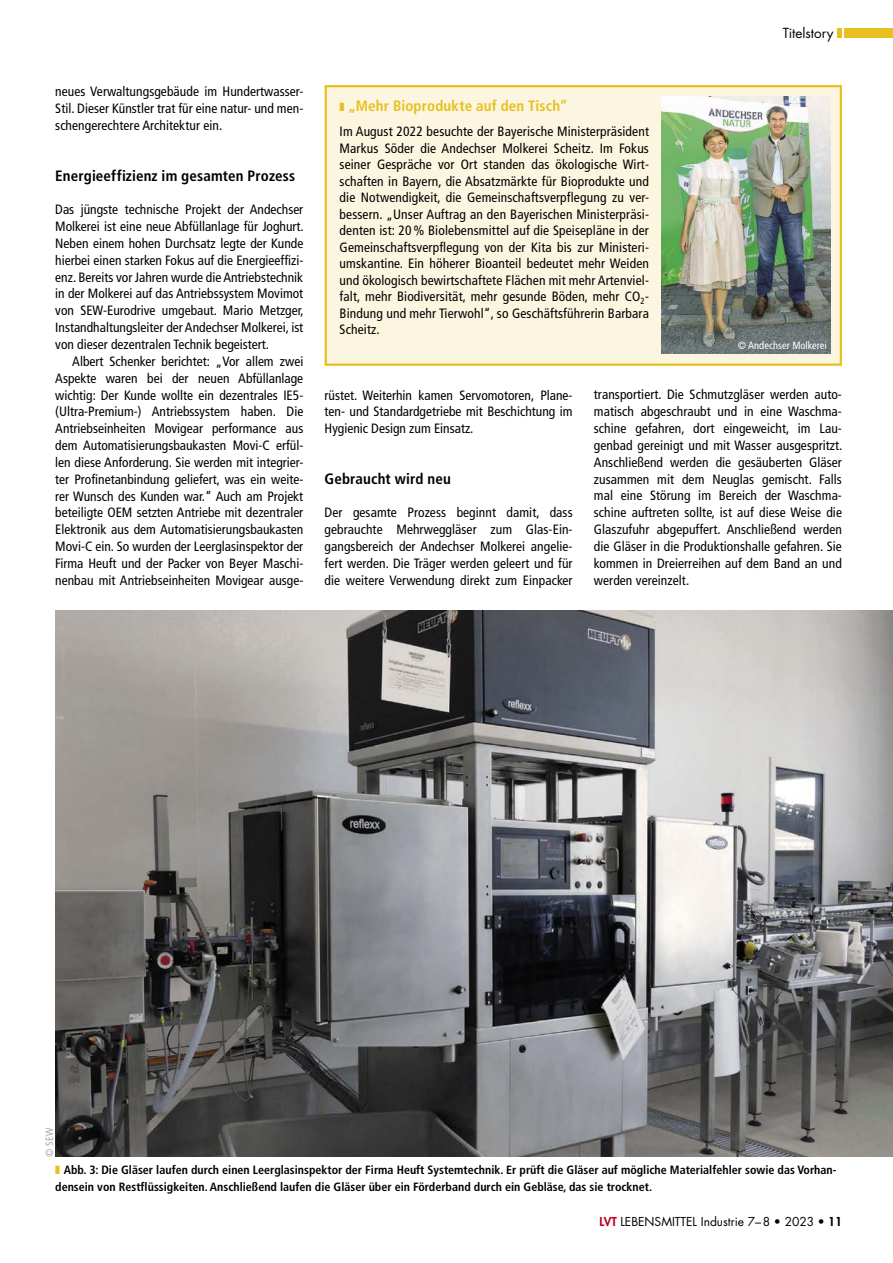
<style>
.page{position:relative;width:893px;height:1263px;background:#fff}
.page>*{position:absolute;margin:0;border:0;box-sizing:border-box;transform-origin:0 0}
.t1{font:700 condensed 15px "Frutiger LT Std";letter-spacing:.01em;color:#000}
.t2{font:700 condensed 15px "Frutiger LT Std";letter-spacing:.01em;color:#e7c01f}
.t3{font:condensed 13.5px/16.8px "Frutiger LT Std";letter-spacing:.005em;color:#000;text-align:justify}
.t4{font:13.5px "Futura Std";color:#000}
.t5{font:700 condensed 12px/16.8px "Frutiger LT Std";color:#000}
.t6{font:12px "Futura Std";color:#000}
.t7{font:condensed 10.5px "Frutiger LT Std";color:#fff}
.t8{font:condensed 10.5px "Frutiger LT Std";color:#aaa}
.s1{color:#e7c01f}
.s2{font-weight:800;color:#be0027}
.s3{font-weight:800}
</style>
<div class="page">
<div style="left:326px;top:86px;width:515px;height:279px;background:#fcf5df"></div>
<div style="left:325px;top:85px;width:517px;height:281px;border:2px solid #e7c01f"></div>
<img style="left:662px;top:96px;width:168px;height:258px">
<img style="left:55px;top:610px;width:838px;height:547px">
<hr style="left:838px;top:28px;width:4px;height:10px;background:#e7c01f">
<div style="left:845px;top:28px;width:48px;height:10px;background:#e7c01f"></div>
<p class="t3" style="left:55px;top:83px;width:250px">neues Verwaltungsgebäude im Hundertwasser-Stil. Dieser Künstler trat für eine natur- und men&shy;schengerechtere Architektur ein.</p>
<p class="t1" style="left:55px;top:167px;width:241px">Energieeffizienz im gesamten Prozess</p>
<p class="t3" style="left:55px;top:201px;width:250px">Das jüngste technische Projekt der Andechser Molkerei ist eine neue Abfüllanlage für Joghurt.<br>Neben einem hohen Durchsatz legte der Kunde hierbei einen starken Fokus auf die Energieeffizi&shy;enz. Bereits vor Jahren wurde die Antriebstechnik in der Molkerei auf das Antriebssystem Movimot von SEW-Eurodrive umgebaut. Mario Metzger, Instandhaltungsleiter der Andechser Molkerei, ist von dieser dezentralen Technik begeistert.</p>
<p class="t3" style="left:55px;top:353px;width:250px;text-indent:17px">Albert Schenker berichtet: „Vor allem zwei Aspekte waren bei der neuen Abfüllanlage wichtig: Der Kunde wollte ein dezentrales IE5- (Ultra-Premium-) Antriebssystem haben. Die Antriebseinheiten Movigear performance aus dem Automatisierungsbaukasten Movi-C erfül&shy;len diese Anforderung. Sie werden mit integrier&shy;ter Profinetanbindung geliefert, was ein weite&shy;rer Wunsch des Kunden war.“ Auch am Projekt beteiligte OEM setzten Antriebe mit dezentraler Elektronik aus dem Automatisierungsbaukasten Movi-C ein. So wurden der Leerglasinspektor der Firma Heuft und der Packer von Beyer Maschi&shy;nenbau mit Antriebseinheiten Movigear ausge-</p>
<p class="t2" style="left:340px;top:97px;width:229px">❚ „Mehr Bioprodukte auf den Tisch“</p>
<p class="t3" style="left:340px;top:123px;width:311px">Im August 2022 besuchte der Bayerische Ministerpräsident Markus Söder die Andechser Molkerei Scheitz. Im Fokus seiner Gespräche vor Ort standen das ökologische Wirt&shy;schaften in Bayern, die Absatzmärkte für Bioprodukte und die Notwendigkeit, die Gemeinschaftsverpflegung zu ver&shy;bessern. „Unser Auftrag an den Bayerischen Ministerpräsi&shy;denten ist: 20 % Biolebensmittel auf die Speisepläne in der Gemeinschaftsverpflegung von der Kita bis zur Ministeri&shy;umskantine. Ein höherer Bioanteil bedeutet mehr Weiden und ökologisch bewirtschaftete Flächen mit mehr Artenviel&shy;falt, mehr Biodiversität, mehr gesunde Böden, mehr CO<sub>2</sub>- Bindung und mehr Tierwohl“, so Geschäftsführerin Barbara Scheitz.</p>
<p class="t4" style="left:783px;top:24px;width:52px">Titelstory</p>
<p class="t7" style="left:738px;top:339px;width:91px">© Andechser Molkerei</p>
<p class="t3" style="left:325px;top:387px;width:250px">rüstet. Weiterhin kamen Servomotoren, Plane&shy;ten- und Standardgetriebe mit Beschichtung im Hygienic Design zum Einsatz.</p>
<p class="t1" style="left:325px;top:469px;width:128px">Gebraucht wird neu</p>
<p class="t3" style="left:325px;top:504px;width:250px">Der gesamte Prozess beginnt damit, dass gebrauchte Mehrweggläser zum Glas-Ein&shy;gangsbereich der Andechser Molkerei angelie&shy;fert werden. Die Träger werden geleert und für die weitere Verwendung direkt zum Einpacker</p>
<p class="t3" style="left:594px;top:386px;width:250px">transportiert. Die Schmutzgläser werden auto&shy;matisch abgeschraubt und in eine Waschma&shy;schine gefahren, dort eingeweicht, im Lau&shy;genbad gereinigt und mit Wasser ausgespritzt.<br>Anschließend werden die gesäuberten Gläser zusammen mit dem Neuglas gemischt. Falls mal eine Störung im Bereich der Waschma&shy;schine auftreten sollte, ist auf diese Weise die Glaszufuhr abgepuffert. Anschließend werden die Gläser in die Produktionshalle gefahren. Sie kommen in Dreierreihen auf dem Band an und werden vereinzelt.</p>
<p class="t8" style="left:43px;top:1157px;width:30px;rotate:-90deg">© SEW</p>
<p class="t5" style="left:55px;top:1161px;width:783px"><span class="s1">❚</span> Abb. 3: Die Gläser laufen durch einen Leerglasinspektor der Firma Heuft Systemtechnik. Er prüft die Gläser auf mögliche Materialfehler sowie das Vorhan&shy;densein von Restflüssigkeiten. Anschließend laufen die Gläser über ein Förderband durch ein Gebläse, das sie trocknet.</p>
<p class="t6" style="left:600px;top:1214px;width:244px"><span class="s2">LVT</span> LEBENSMITTEL Industrie 7–8 • 2023 <span class="s3">• 11</span></p>
</div>
